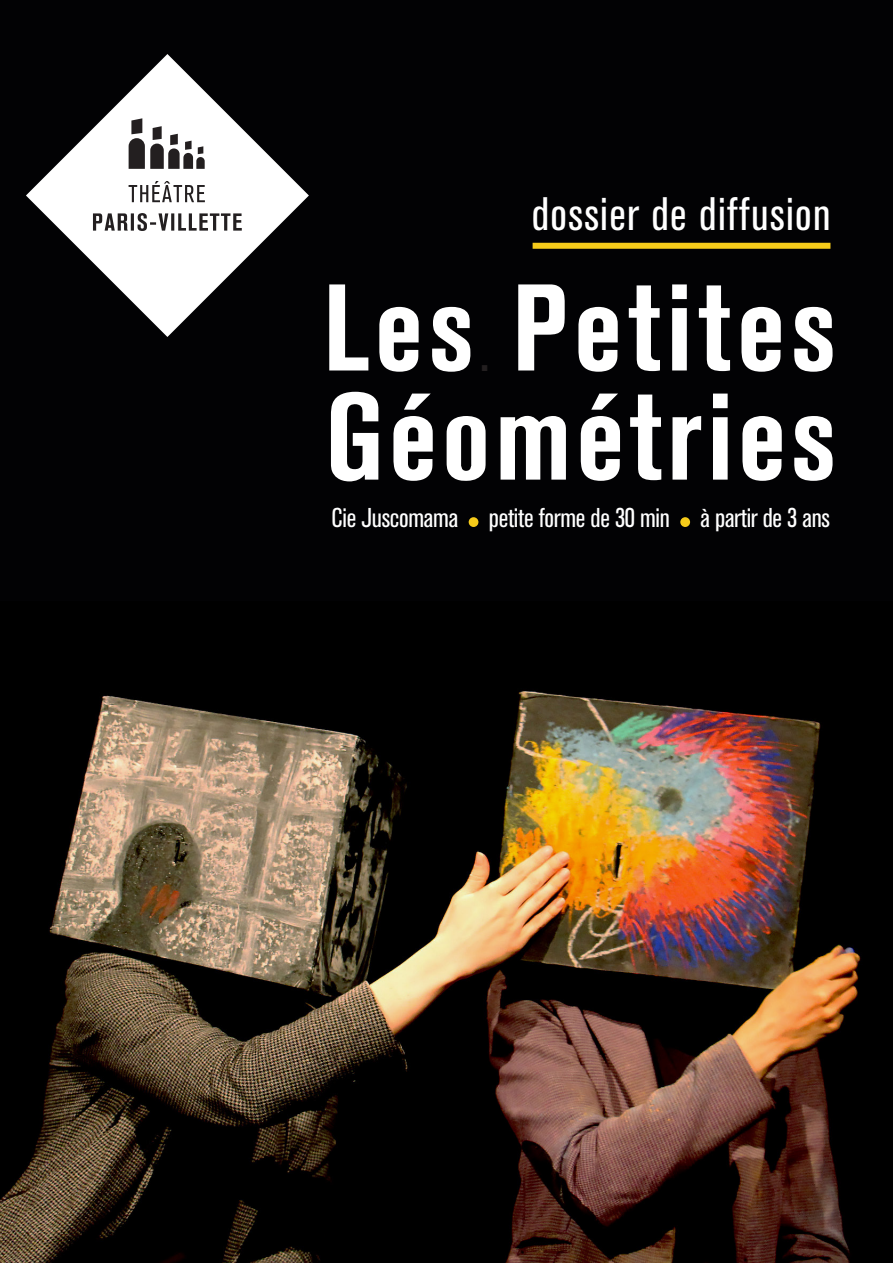
<style>
.page{position:relative;width:893px;height:1263px;background:#fff}
.page>*{position:absolute;margin:0;border:0;box-sizing:border-box;transform-origin:0 0}
._3-villette_TITRE{font:700 condensed 121.8px "Akzidenz Grotesk BQ";letter-spacing:.04em;color:#fff}
._3-villette_TITRE-2{font:condensed 46.5px "Akzidenz Grotesk BQ";letter-spacing:.03em;color:#fff}
._3-villette_TITRE-3{font:700 condensed 45.45px "Akzidenz Grotesk BQ";color:#231f20}
._3-villette_TITRE-4{font:condensed 27px "Akzidenz Grotesk BQ";letter-spacing:-.01em;color:#fff}
</style>
<div class="page">
<img style="left:0;top:601px;width:893px;height:662px">
<div style="left:0;top:0;width:893px;height:601px;background:#020204"></div>
<svg style="left:26px;top:54px;width:283px;height:283px"></svg>
<svg style="left:93px;top:118px;width:149px;height:113px;background:#d2d1d1"></svg>
<div style="left:469px;top:517px;width:9px;height:10px;background:#f6cb1a;border-radius:50%"></div>
<div style="left:680px;top:517px;width:10px;height:10px;background:#f6cb1a;border-radius:50%"></div>
<div style="left:533px;top:243px;width:297px;height:6px;background:#f6cb1a"></div>
<p class="_3-villette_TITRE-2" style="left:532px;top:187px;width:300px">dossier de diffusion</p>
<p class="_3-villette_TITRE" style="left:323px;top:259px;width:515px">Les Petites</p>
<p class="_3-villette_TITRE-3" style="left:480px;top:329px;width:10px">.</p>
<p class="_3-villette_TITRE" style="left:326px;top:368px;width:513px">Géométries</p>
<p class="_3-villette_TITRE-4" style="left:332px;top:502px;width:500px">Cie Juscomama petite forme de 30 min à partir de 3 ans</p>
</div>
